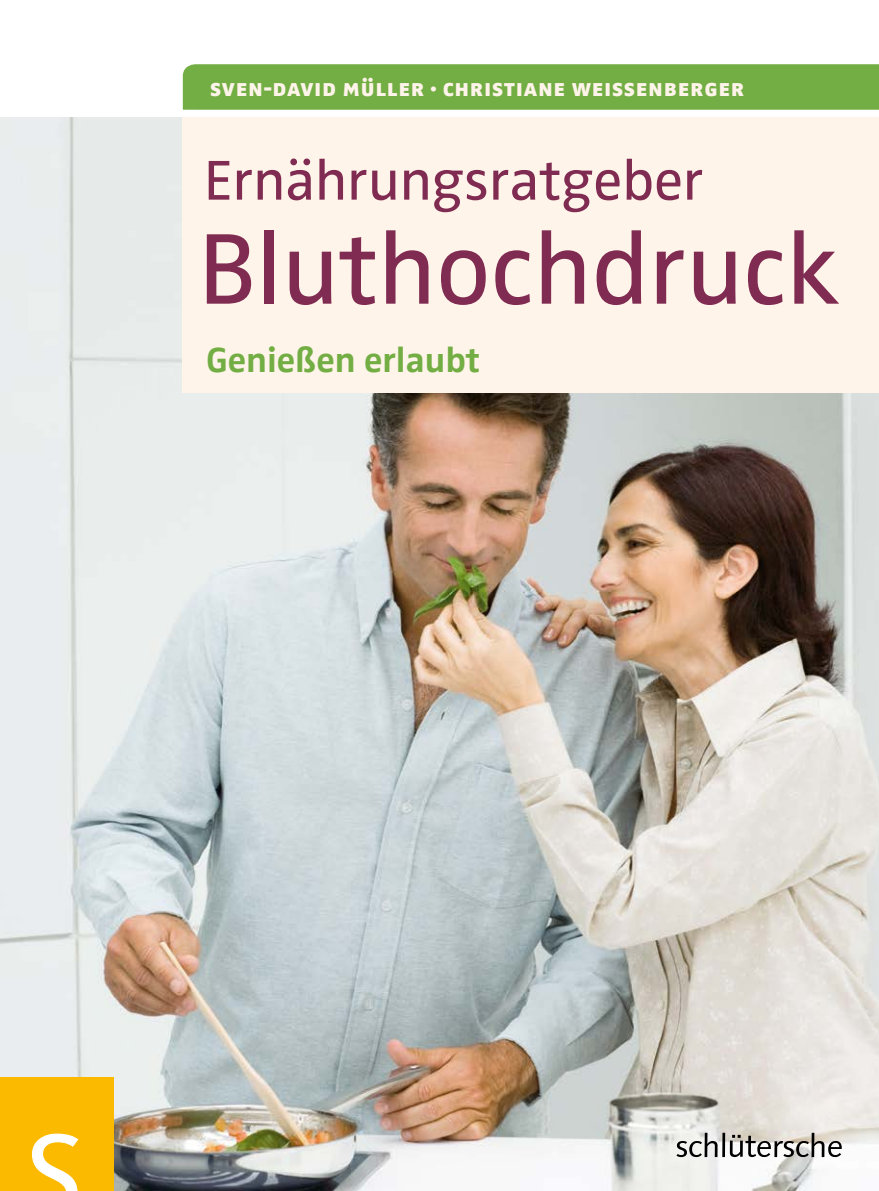
<style>
.page{position:relative;width:879px;height:1191px;background:#fff}
.page>*{position:absolute;margin:0;border:0;box-sizing:border-box;transform-origin:0 0}
.t1{font:104px "Zwo Pro";color:#802b51}
.t2{font:58px "Zwo Pro";color:#802b51}
.t3{font:700 36px "Zwo";color:#73ae44}
.t4{font:25px "Zwo Extra Bold SC";color:#fff4ea}
</style>
<div class="page">
<img style="left:0;top:118px;width:879px;height:1073px">
<div style="left:183px;top:64px;width:696px;height:46px;background:#73ae44"></div>
<div style="left:183px;top:118px;width:696px;height:275px;background:#fff4ea"></div>
<svg style="left:676px;top:1132px;width:41px;height:25px"></svg>
<hr style="left:722px;top:1132px;width:3px;height:25px;background:#000">
<svg style="left:730px;top:1132px;width:112px;height:25px"></svg>
<div style="left:0;top:1077px;width:113px;height:114px;background:#fbba00"></div>
<svg style="left:32px;top:1133px;width:47px;height:58px"></svg>
<p class="t4" style="left:210px;top:73px;width:536px">sven-david müller · christiane weißenberger</p>
<h2 class="t2" style="left:204px;top:147px;width:501px">Ernährungsratgeber</h2>
<h1 class="t1" style="left:198px;top:209px;width:643px">Bluthochdruck</h1>
<h3 class="t3" style="left:206px;top:338px;width:276px">Genießen erlaubt</h3>
</div>
